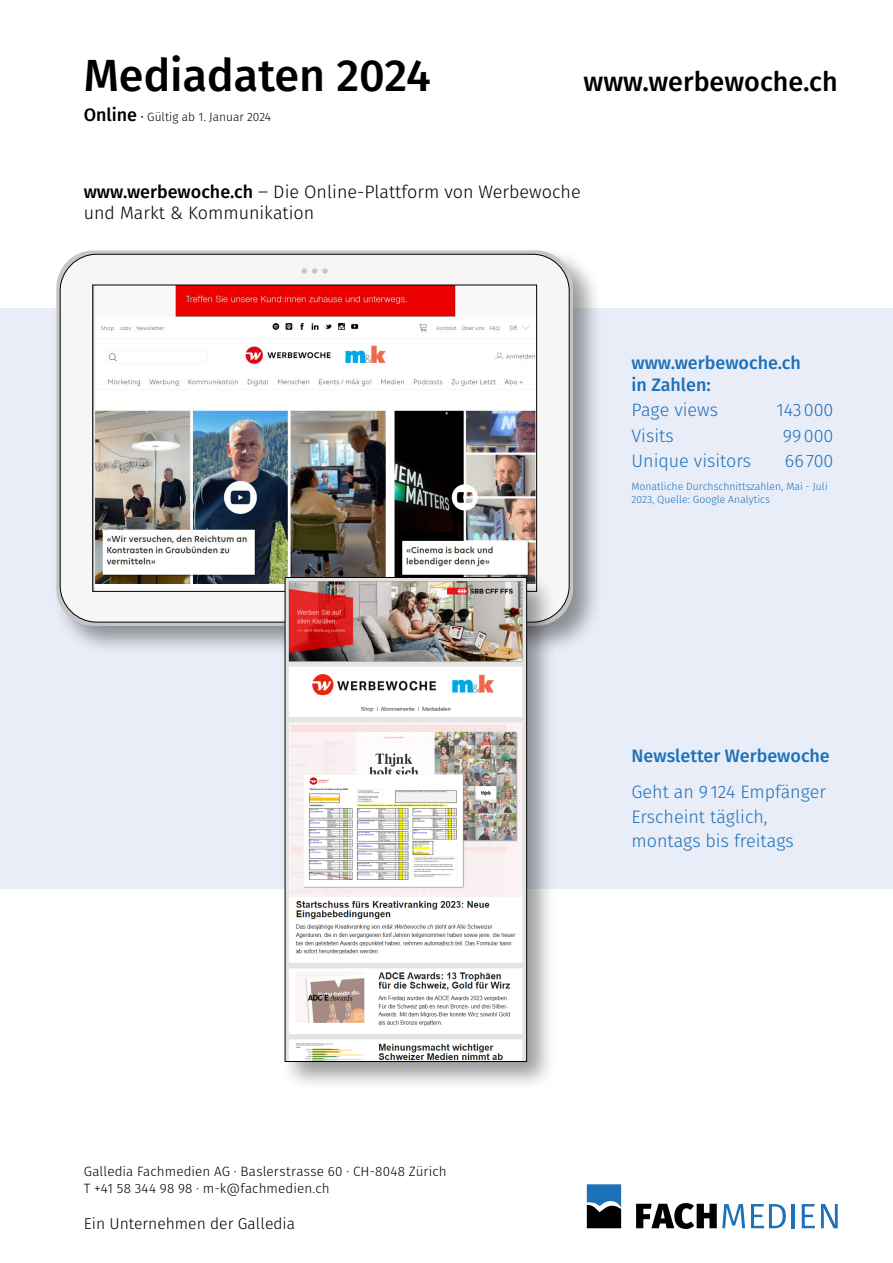
<style>
.page{position:relative;width:893px;height:1263px;background:#fff}
.page>*{position:absolute;margin:0;border:0;box-sizing:border-box;transform-origin:0 0}
.t1{font:500 45px "Fira Sans";color:#000}
.t2{font:500 27px "Fira Sans";color:#000}
.t3{font:300 18px/24.8px "Fira Sans";color:#1d71b8}
.t4{font:300 18px/21.6px "Fira Sans";color:#000}
.t5{font:500 18px/21.6px "Fira Sans";color:#1d71b8}
.t6{font:300 15.75px "Fira Sans";color:#000}
.t7{font:300 13.5px/16.5px "Fira Sans";letter-spacing:.01em;color:#000}
.t8{font:300 12px "Fira Sans";color:#000}
.t9{font:300 10.5px/12.6px "Fira Sans";color:#1d71b8}
.s1{font-weight:500;font-size:18px}
.s2{font-weight:500}
</style>
<div class="page">
<div style="left:0;top:308px;width:893px;height:580px;background:#e9edf8"></div>
<div style="left:52px;top:246px;width:551px;height:410px;background:#000;opacity:.4"></div>
<svg style="left:56px;top:250px;width:517px;height:376px;background:#b9b9ba"></svg>
<img style="left:60px;top:254px;width:509px;height:368px">
<svg style="left:302px;top:268px;width:26px;height:6px"></svg>
<div style="left:280px;top:572px;width:277px;height:519px;background:#000;opacity:.4"></div>
<img style="left:287px;top:579px;width:238px;height:481px">
<div style="left:285px;top:577px;width:242px;height:485px;border:1px solid #000"></div>
<svg style="left:587px;top:1184px;width:34px;height:44px"></svg>
<svg style="left:636px;top:1203px;width:109px;height:26px"></svg>
<svg style="left:751px;top:1204px;width:35px;height:24px"></svg>
<hr style="left:791px;top:1204px;width:3px;height:24px;background:#1d71b8">
<svg style="left:802px;top:1204px;width:13px;height:24px"></svg>
<svg style="left:821px;top:1204px;width:17px;height:24px"></svg>
<h1 class="t1" style="left:84px;top:39px;width:348px">Mediadaten 2024</h1>
<p class="t8" style="left:84px;top:108px;width:189px"><span class="s1">Online</span> • Gültig ab 1. Januar 2024</p>
<h2 class="t2" style="left:584px;top:60px;width:256px">www.werbewoche.ch</h2>
<p class="t4" style="left:84px;top:180px;width:498px"><span class="s2">www.werbewoche.ch</span> ‒ Die Online-Plattform von Werbewoche und Markt &amp; Kommunikation</p>
<p class="t5" style="left:631px;top:351px;width:171px">www.werbewoche.ch in Zahlen:</p>
<p class="t3" style="left:631px;top:397px;width:88px">Page views</p>
<p class="t3" style="left:776px;top:397px;width:59px">143000</p>
<p class="t3" style="left:631px;top:423px;width:44px">Visits</p>
<p class="t3" style="left:783px;top:423px;width:52px">99000</p>
<p class="t3" style="left:631px;top:448px;width:121px">Unique visitors</p>
<p class="t3" style="left:785px;top:448px;width:50px">66700</p>
<p class="t9" style="left:631px;top:480px;width:198px">Monatliche Durchschnittszahlen, Mai - Juli<br>2023, Quelle: Google Analytics</p>
<p class="t5" style="left:631px;top:744px;width:200px">Newsletter Werbewoche</p>
<p class="t3" style="left:631px;top:779px;width:196px">Geht an 9124 Empfänger<br>Erscheint täglich, montags bis freitags</p>
<p class="t7" style="left:84px;top:1163px;width:365px">Galledia Fachmedien AG · Baslerstrasse 60 · CH-8048 Zürich<br>T +41 58 344 98 98 · m-k@fachmedien.ch</p>
<p class="t6" style="left:84px;top:1213px;width:213px">Ein Unternehmen der Galledia</p>
</div>
